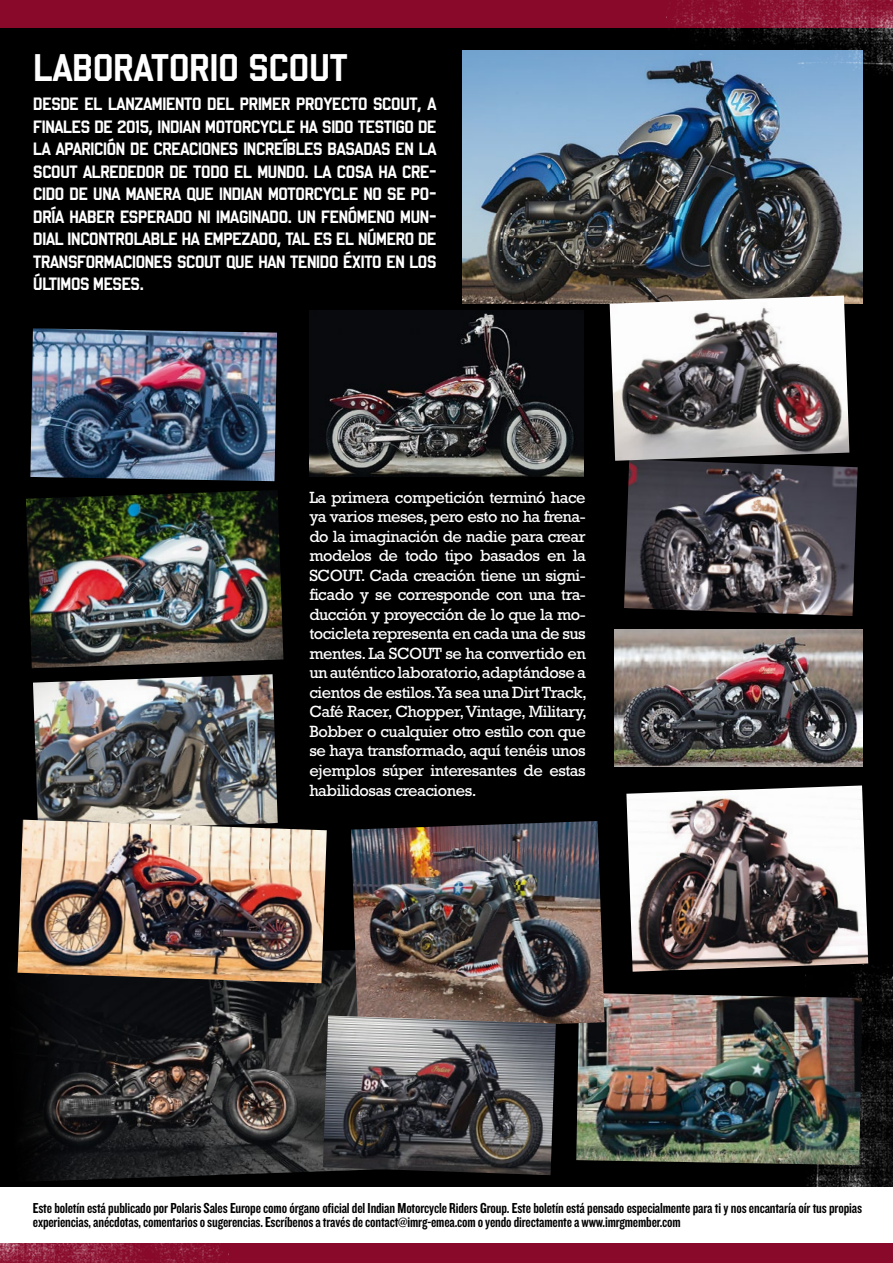
<style>
.page{position:relative;width:893px;height:1263px;background:#fff}
.page>*{position:absolute;margin:0;border:0;box-sizing:border-box;transform-origin:0 0}
.t1{font:42px "Hoboken High Sans";letter-spacing:-.03em;color:#fff}
.t2{font:19.5px/22.5px "Hoboken High Sans";letter-spacing:-.05em;color:#fff;text-align:justify}
.t3{font:16.5px/19.5px "Rockwell";letter-spacing:-.03em;color:#fff;text-align:justify}
.t4{font:15px/13.5px "Knockout 49 Liteweight";letter-spacing:-.01em;color:#000}
</style>
<div class="page">
<div style="left:0;top:2px;width:893px;height:1261px;background:#000"></div>
<img style="left:805px;top:965px;width:88px;height:222px">
<img style="left:576px;top:993px;width:286px;height:172px">
<img style="left:17px;top:950px;width:334px;height:231px">
<img style="left:462px;top:50px;width:400px;height:253px">
<div style="left:0;top:1187px;width:893px;height:76px;background:#fff"></div>
<div style="left:0;top:0;width:893px;height:28px;background:#88092a"></div>
<div style="left:0;top:1244px;width:893px;height:19px;background:#88092a"></div>
<img style="left:666px;top:0;width:227px;height:76px">
<img style="left:0;top:1244px;width:229px;height:19px">
<img style="left:30px;top:328px;width:247px;height:153px">
<img style="left:26px;top:490px;width:257px;height:178px">
<img style="left:624px;top:461px;width:234px;height:155px">
<img style="left:33px;top:674px;width:245px;height:146px">
<img style="left:309px;top:311px;width:275px;height:166px">
<img style="left:610px;top:296px;width:239px;height:165px">
<img style="left:626px;top:785px;width:242px;height:187px">
<img style="left:614px;top:629px;width:248px;height:138px">
<img style="left:18px;top:820px;width:309px;height:163px">
<img style="left:351px;top:821px;width:253px;height:210px">
<img style="left:323px;top:1015px;width:233px;height:160px">
<h1 class="t1" style="left:33px;top:45px;width:317px">LABORATORIO SCOUT</h1>
<p class="t2" style="left:33px;top:93px;width:405px">DESDE EL LANZAMIENTO DEL PRIMER PROYECTO SCOUT, A FINALES DE 2015, INDIAN MOTORCYCLE HA SIDO TESTIGO DE LA APARICIÓN DE CREACIONES INCREÍBLES BASADAS EN LA SCOUT ALREDEDOR DE TODO EL MUNDO. LA COSA HA CRE-CIDO DE UNA MANERA QUE INDIAN MOTORCYCLE NO SE PO-DRÍA HABER ESPERADO NI IMAGINADO. UN FENÓMENO MUN-DIAL INCONTROLABLE HA EMPEZADO, TAL ES EL NÚMERO DE TRANSFORMACIONES SCOUT QUE HAN TENIDO ÉXITO EN LOS ÚLTIMOS MESES.</p>
<p class="t3" style="left:309px;top:487px;width:279px">La primera competición terminó hace ya varios meses, pero esto no ha frena&shy;do la imaginación de nadie para crear modelos de todo tipo basados en la SCOUT. Cada creación tiene un signi&shy;ficado y se corresponde con una tra&shy;ducción y proyección de lo que la mo&shy;tocicleta representa en cada una de sus mentes. La SCOUT se ha convertido en un auténtico laboratorio,adaptándose a cientos de estilos.Ya sea una Dirt Track, Café Racer, Chopper, Vintage, Military, Bobber o cualquier otro estilo con que se haya transformado, aquí tenéis unos ejemplos súper interesantes de estas habilidosas creaciones.</p>
<p class="t4" style="left:33px;top:1201px;width:830px">Este boletín está publicado por Polaris Sales Europe como órgano oficial del Indian Motorcycle Riders Group. Este boletín está pensado especialmente para ti y nos encantaría oír tus propias experiencias, anécdotas, comentarios o sugerencias. Escríbenos a través de contact@imrg-emea.com o yendo directamente a www.imrgmember.com</p>
</div>
